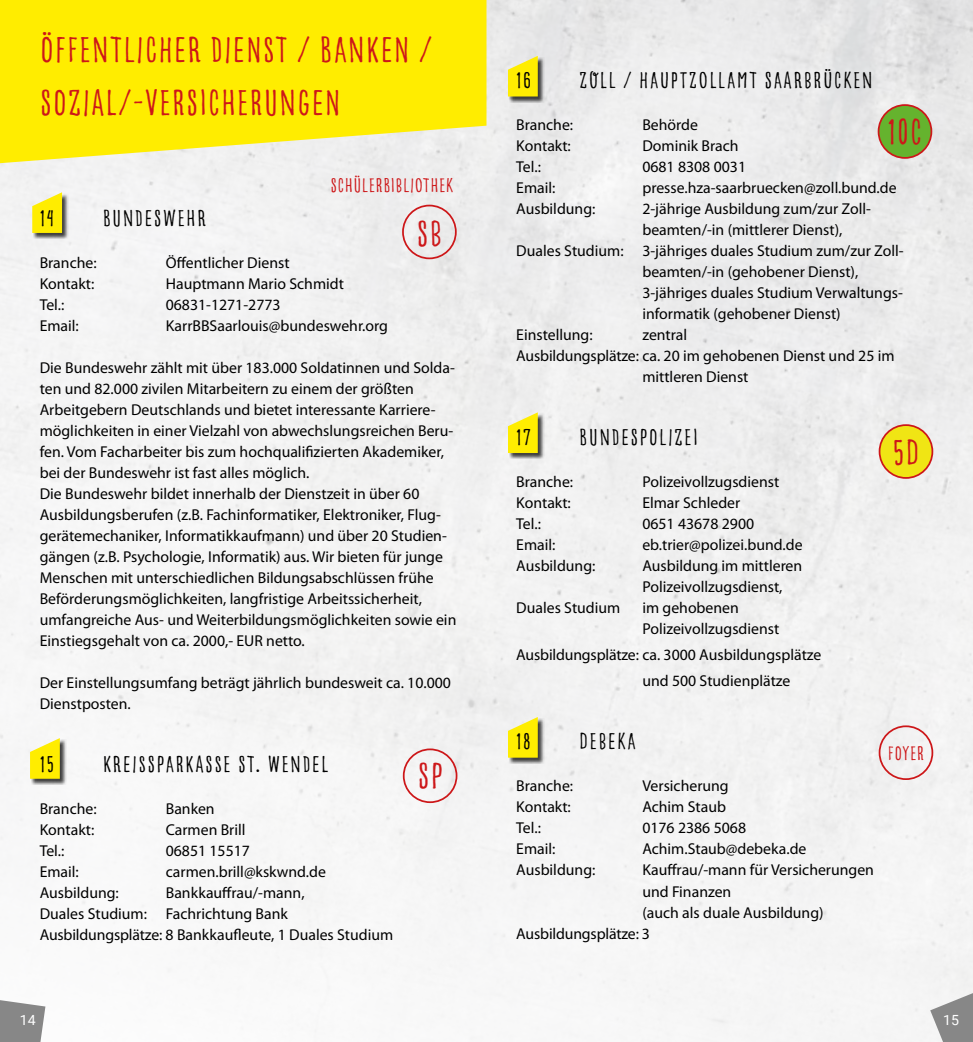
<style>
.page{position:relative;width:973px;height:1042px;background:#fff}
.page>*{position:absolute;margin:0;border:0;box-sizing:border-box;transform-origin:0 0}
.t1{font:38.5px/52.5px "Goodlife Sans Condensed";letter-spacing:.02em;color:#cd1719}
.t2{font:24.5px "Goodlife Sans Condensed";letter-spacing:.05em;color:#000}
.t3{font:21px "Goodlife Sans Condensed";letter-spacing:.02em;color:#cd1719}
.t4{font:15.75px/21px "Myriad Pro";color:#000}
.t5{font:14px "Roboto";color:#fff}
</style>
<div class="page">
<img style="left:0;top:0;width:972px;height:1042px">
<svg style="left:0;top:0;width:486px;height:163px;background:#fded1b"></svg>
<div style="left:31px;top:739px;width:35px;height:46px;background:#000;opacity:.75"></div>
<svg style="left:30px;top:738px;width:30px;height:41px"></svg>
<div style="left:34px;top:193px;width:35px;height:46px;background:#000;opacity:.75"></div>
<svg style="left:32px;top:192px;width:30px;height:41px"></svg>
<div style="left:509px;top:57px;width:35px;height:46px;background:#000;opacity:.75"></div>
<svg style="left:508px;top:56px;width:29px;height:40px"></svg>
<div style="left:509px;top:413px;width:35px;height:46px;background:#000;opacity:.75"></div>
<svg style="left:508px;top:412px;width:29px;height:41px"></svg>
<div style="left:509px;top:718px;width:35px;height:46px;background:#000;opacity:.75"></div>
<svg style="left:508px;top:717px;width:29px;height:40px"></svg>
<svg style="left:930px;top:983px;width:42px;height:59px"></svg>
<svg style="left:0;top:997px;width:45px;height:45px"></svg>
<div style="left:402px;top:205px;width:54px;height:54px;border:2px solid #cd1719;border-radius:50%"></div>
<div style="left:403px;top:748px;width:54px;height:55px;border:2px solid #cd1719;border-radius:50%"></div>
<div style="left:878px;top:105px;width:53px;height:53px;background:#65b32e;border-radius:50%"></div>
<div style="left:877px;top:104px;width:55px;height:55px;border:2px solid #cd1719;border-radius:50%"></div>
<div style="left:879px;top:425px;width:53px;height:53px;background:#f0e514;border-radius:50%"></div>
<div style="left:878px;top:424px;width:55px;height:55px;border:2px solid #cd1719;border-radius:50%"></div>
<div style="left:878px;top:725px;width:55px;height:55px;border:2px solid #cd1719;border-radius:50%"></div>
<h1 class="t1" style="left:40px;top:24px;width:394px">ÖFFENTLICHER DIENST / BANKEN /<br>SOZIAL/-VERSICHERUNGEN</h1>
<h3 class="t3" style="left:330px;top:173px;width:124px">SCHÜLERBIBLIOTHEK</h3>
<h2 class="t2" style="left:40px;top:204px;width:16px">14</h2>
<h2 class="t2" style="left:103px;top:204px;width:105px">BUNDESWEHR</h2>
<p class="t4" style="left:40px;top:251px;width:58px">Branche:</p>
<p class="t4" style="left:166px;top:251px;width:125px">Öffentlicher Dienst</p>
<p class="t4" style="left:40px;top:272px;width:56px">Kontakt:</p>
<p class="t4" style="left:166px;top:272px;width:180px">Hauptmann Mario Schmidt</p>
<p class="t4" style="left:40px;top:293px;width:26px">Tel.:</p>
<p class="t4" style="left:166px;top:293px;width:116px">06831-1271-2773</p>
<p class="t4" style="left:40px;top:314px;width:41px">Email:</p>
<p class="t4" style="left:166px;top:314px;width:224px">KarrBBSaarlouis@bundeswehr.org</p>
<p class="t4" style="left:40px;top:356px;width:418px">Die Bundeswehr zählt mit über 183.000 Soldatinnen und Solda&shy;ten und 82.000 zivilen Mitarbeitern zu einem der größten Arbeitgebern Deutschlands und bietet interessante Karriere&shy;möglichkeiten in einer Vielzahl von abwechslungsreichen Beru&shy;fen. Vom Facharbeiter bis zum hochqualifizierten Akademiker, bei der Bundeswehr ist fast alles möglich.<br>Die Bundeswehr bildet innerhalb der Dienstzeit in über 60<br>Ausbildungsberufen (z.B. Fachinformatiker, Elektroniker, Flug&shy;gerätemechaniker, Informatikkaufmann) und über 20 Studien&shy;gängen (z.B. Psychologie, Informatik) aus. Wir bieten für junge Menschen mit unterschiedlichen Bildungsabschlüssen frühe Beförderungsmöglichkeiten, langfristige Arbeitssicherheit, umfangreiche Aus- und Weiterbildungsmöglichkeiten sowie ein Einstiegsgehalt von ca. 2000,- EUR netto.</p>
<p class="t4" style="left:40px;top:671px;width:412px">Der Einstellungsumfang beträgt jährlich bundesweit ca. 10.000<br>Dienstposten.</p>
<h1 class="t1" style="left:416px;top:208px;width:28px">SB</h1>
<h2 class="t2" style="left:40px;top:750px;width:16px">15</h2>
<h2 class="t2" style="left:103px;top:750px;width:227px">KREISSPARKASSE ST. WENDEL</h2>
<p class="t4" style="left:40px;top:797px;width:58px">Branche:</p>
<p class="t4" style="left:166px;top:797px;width:50px">Banken</p>
<p class="t4" style="left:40px;top:818px;width:56px">Kontakt:</p>
<p class="t4" style="left:166px;top:818px;width:81px">Carmen Brill</p>
<p class="t4" style="left:40px;top:839px;width:26px">Tel.:</p>
<p class="t4" style="left:166px;top:839px;width:86px">06851 15517</p>
<p class="t4" style="left:40px;top:860px;width:41px">Email:</p>
<p class="t4" style="left:166px;top:860px;width:162px">carmen.brill@kskwnd.de</p>
<p class="t4" style="left:40px;top:881px;width:81px">Ausbildung:</p>
<p class="t4" style="left:40px;top:881px;width:355px;text-indent:126px">Bankkauffrau/-mann,<br>Duales Studium: Fachrichtung Bank<br>Ausbildungsplätze: 8 Bankkaufleute, 1 Duales Studium</p>
<h1 class="t1" style="left:417px;top:750px;width:28px">SP</h1>
<h2 class="t2" style="left:516px;top:66px;width:17px">16</h2>
<h2 class="t2" style="left:579px;top:66px;width:295px">ZOLL / HAUPTZOLLAMT SAARBRÜCKEN</h2>
<p class="t4" style="left:516px;top:114px;width:58px">Branche:</p>
<p class="t4" style="left:642px;top:114px;width:57px">Behörde</p>
<p class="t4" style="left:516px;top:135px;width:56px">Kontakt:</p>
<p class="t4" style="left:642px;top:135px;width:98px">Dominik Brach</p>
<p class="t4" style="left:516px;top:156px;width:26px">Tel.:</p>
<p class="t4" style="left:642px;top:156px;width:105px">0681 8308 0031</p>
<p class="t4" style="left:516px;top:177px;width:41px">Email:</p>
<p class="t4" style="left:642px;top:177px;width:256px">presse.hza-saarbruecken@zoll.bund.de</p>
<p class="t4" style="left:516px;top:198px;width:81px">Ausbildung:</p>
<p class="t4" style="left:642px;top:198px;width:230px">2-jährige Ausbildung zum/zur Zoll-</p>
<p class="t4" style="left:642px;top:219px;width:201px">beamten/-in (mittlerer Dienst),</p>
<p class="t4" style="left:516px;top:240px;width:389px">Duales Studium: 3-jähriges duales Studium zum/zur Zoll-</p>
<p class="t4" style="left:642px;top:261px;width:217px">beamten/-in (gehobener Dienst),</p>
<p class="t4" style="left:642px;top:282px;width:262px">3-jähriges duales Studium Verwaltungs-</p>
<p class="t4" style="left:642px;top:303px;width:200px">informatik (gehobener Dienst)</p>
<p class="t4" style="left:516px;top:324px;width:78px">Einstellung:</p>
<p class="t4" style="left:642px;top:324px;width:46px">zentral</p>
<p class="t4" style="left:516px;top:345px;width:380px">Ausbildungsplätze: ca. 20 im gehobenen Dienst und 25 im</p>
<p class="t4" style="left:642px;top:366px;width:108px">mittleren Dienst</p>
<h1 class="t1" style="left:887px;top:106px;width:37px">10C</h1>
<h2 class="t2" style="left:516px;top:423px;width:16px">17</h2>
<h2 class="t2" style="left:579px;top:423px;width:120px">BUNDESPOLIZEI</h2>
<p class="t4" style="left:516px;top:471px;width:58px">Branche:</p>
<p class="t4" style="left:642px;top:471px;width:138px">Polizeivollzugsdienst</p>
<p class="t4" style="left:516px;top:492px;width:56px">Kontakt:</p>
<p class="t4" style="left:642px;top:492px;width:99px">Elmar Schleder</p>
<p class="t4" style="left:516px;top:513px;width:26px">Tel.:</p>
<p class="t4" style="left:642px;top:513px;width:113px">0651 43678 2900</p>
<p class="t4" style="left:516px;top:534px;width:41px">Email:</p>
<p class="t4" style="left:642px;top:534px;width:162px">eb.trier@polizei.bund.de</p>
<p class="t4" style="left:516px;top:555px;width:81px">Ausbildung:</p>
<p class="t4" style="left:642px;top:555px;width:161px">Ausbildung im mittleren<br>Polizeivollzugsdienst,</p>
<p class="t4" style="left:516px;top:597px;width:105px">Duales Studium</p>
<p class="t4" style="left:642px;top:597px;width:138px">im gehobenen<br>Polizeivollzugsdienst</p>
<p class="t4" style="left:642px;top:641px;width:180px;line-height:26.2px;text-indent:-126px">Ausbildungsplätze: ca. 3000 Ausbildungsplätze und 500 Studienplätze</p>
<h1 class="t1" style="left:892px;top:426px;width:29px">5D</h1>
<h2 class="t2" style="left:516px;top:728px;width:16px">18</h2>
<h2 class="t2" style="left:579px;top:728px;width:58px">DEBEKA</h2>
<p class="t4" style="left:516px;top:775px;width:58px">Branche:</p>
<p class="t4" style="left:642px;top:775px;width:88px">Versicherung</p>
<p class="t4" style="left:516px;top:796px;width:56px">Kontakt:</p>
<p class="t4" style="left:642px;top:796px;width:85px">Achim Staub</p>
<p class="t4" style="left:516px;top:817px;width:26px">Tel.:</p>
<p class="t4" style="left:642px;top:817px;width:105px">0176 2386 5068</p>
<p class="t4" style="left:516px;top:838px;width:41px">Email:</p>
<p class="t4" style="left:642px;top:838px;width:166px">Achim.Staub@debeka.de</p>
<p class="t4" style="left:516px;top:859px;width:81px">Ausbildung:</p>
<p class="t4" style="left:642px;top:859px;width:233px">Kauffrau/-mann für Versicherungen</p>
<p class="t4" style="left:642px;top:880px;width:90px">und Finanzen</p>
<p class="t4" style="left:642px;top:901px;width:183px">(auch als duale Ausbildung)</p>
<p class="t4" style="left:516px;top:922px;width:135px">Ausbildungsplätze: 3</p>
<h3 class="t3" style="left:887px;top:741px;width:38px">FOYER</h3>
<p class="t5" style="left:20px;top:1010px;width:17px">14</p>
<p class="t5" style="left:943px;top:1010px;width:17px">15</p>
</div>
